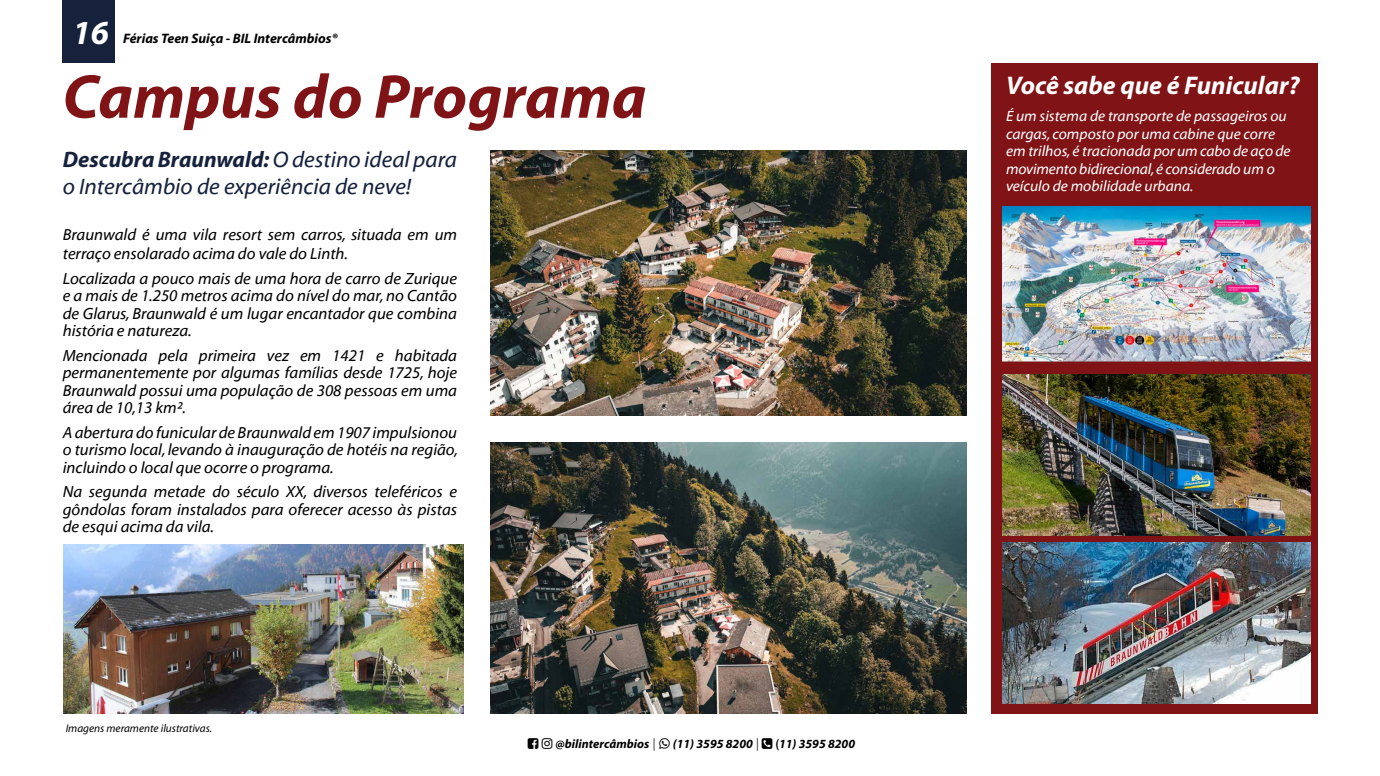
<style>
.page{position:relative;width:1380px;height:776px;background:#fff}
.page>*{position:absolute;margin:0;border:0;box-sizing:border-box;transform-origin:0 0}
.t1{font:italic 700 62.5px "Myriad Pro";color:#7f1316}
.t2{font:italic 700 33.75px "Myriad Pro";color:#fff}
.t3{font:italic 700 25.62px "Myriad Pro";color:#fff}
.t4{font:italic 700 22.5px "Myriad Pro";color:#16223c}
.t5{font:22.5px "Myriad It Web";color:#16223c}
.t6{font:16.25px/17.5px "Myriad It Web";color:#000;text-align:justify}
.t7{font:15px/17.5px "Myriad It Web";color:#fff}
.t8{font:italic 700 13.75px "Myriad Pro";color:#000}
.t9{font:italic 700 12.5px "Myriad Pro";color:#000}
.t10{font:italic 11.25px "Myriad Pro";color:#000}
.s1{font-family:"Myriad It Web";font-weight:400;font-style:normal}
.s2{font-family:"Helvetica Neue";font-weight:300;font-style:normal}
.s3{font-family:"Helvetica Neue";font-weight:500;font-style:normal;font-stretch:condensed}
</style>
<div class="page">
<div style="left:991px;top:63px;width:327px;height:650px;background:#7f1316"></div>
<div style="left:63px;top:0;width:52px;height:63px;background:#16223c"></div>
<img style="left:63px;top:544px;width:401px;height:169px">
<img style="left:490px;top:150px;width:476px;height:265px">
<img style="left:490px;top:442px;width:476px;height:271px">
<img style="left:1002px;top:374px;width:308px;height:161px">
<img style="left:1002px;top:207px;width:308px;height:155px">
<img style="left:1002px;top:542px;width:308px;height:161px">
<h2 class="t2" style="left:72px;top:14px;width:38px">16</h2>
<h1 class="t1" style="left:62px;top:62px;width:585px">Campus do Programa</h1>
<h3 class="t3" style="left:1006px;top:71px;width:295px">Você sabe que é Funicular?</h3>
<p class="t8" style="left:123px;top:31px;width:216px">Férias Teen Suiça - BIL Intercâmbios®</p>
<p class="t7" style="left:1006px;top:108px;width:286px">É um sistema de transporte de passageiros ou cargas, composto por uma cabine que corre em trilhos, é tracionada por um cabo de aço de movimento bidirecional, é considerado um o veículo de mobilidade urbana.</p>
<h3 class="t4" style="left:63px;top:147px;width:396px">Descubra Braunwald: <span class="s1">O destino ideal para</span></h3>
<h3 class="t5" style="left:63px;top:174px;width:350px">o Intercâmbio de experiência de neve!</h3>
<p class="t6" style="left:63px;top:225px;width:396px;line-height:19.5px">Braunwald é uma vila resort sem carros, situada em um terraço ensolarado acima do vale do Linth.</p>
<p class="t6" style="left:63px;top:270px;width:396px">Localizada a pouco mais de uma hora de carro de Zurique e a mais de 1.250 metros acima do nível do mar, no Cantão de Glarus, Braunwald é um lugar encantador que combina história e natureza.</p>
<p class="t6" style="left:63px;top:347px;width:396px">Mencionada pela primeira vez em 1421 e habitada permanentemente por algumas famílias desde 1725, hoje Braunwald possui uma população de 308 pessoas em uma área de 10,13 km².</p>
<p class="t6" style="left:63px;top:424px;width:397px">A abertura do funicular de Braunwald em 1907 impulsionou o turismo local, levando à inauguração de hotéis na região, incluindo o local que ocorre o programa.</p>
<p class="t6" style="left:63px;top:483px;width:396px">Na segunda metade do século XX, diversos teleféricos e gôndolas foram instalados para oferecer acesso às pistas de esqui acima da vila.</p>
<p class="t10" style="left:66px;top:722px;width:148px">Imagens meramente ilustrativas.</p>
<p class="t9" style="left:556px;top:736px;width:101px">@bilintercâmbios <span class="s2">|</span></p>
<p class="t9" style="left:673px;top:736px;width:87px">(11) 3595 8200 <span class="s2">|</span></p>
<p class="t9" style="left:776px;top:736px;width:81px"><span class="s3">(</span>11) 3595 8200</p>
</div>
